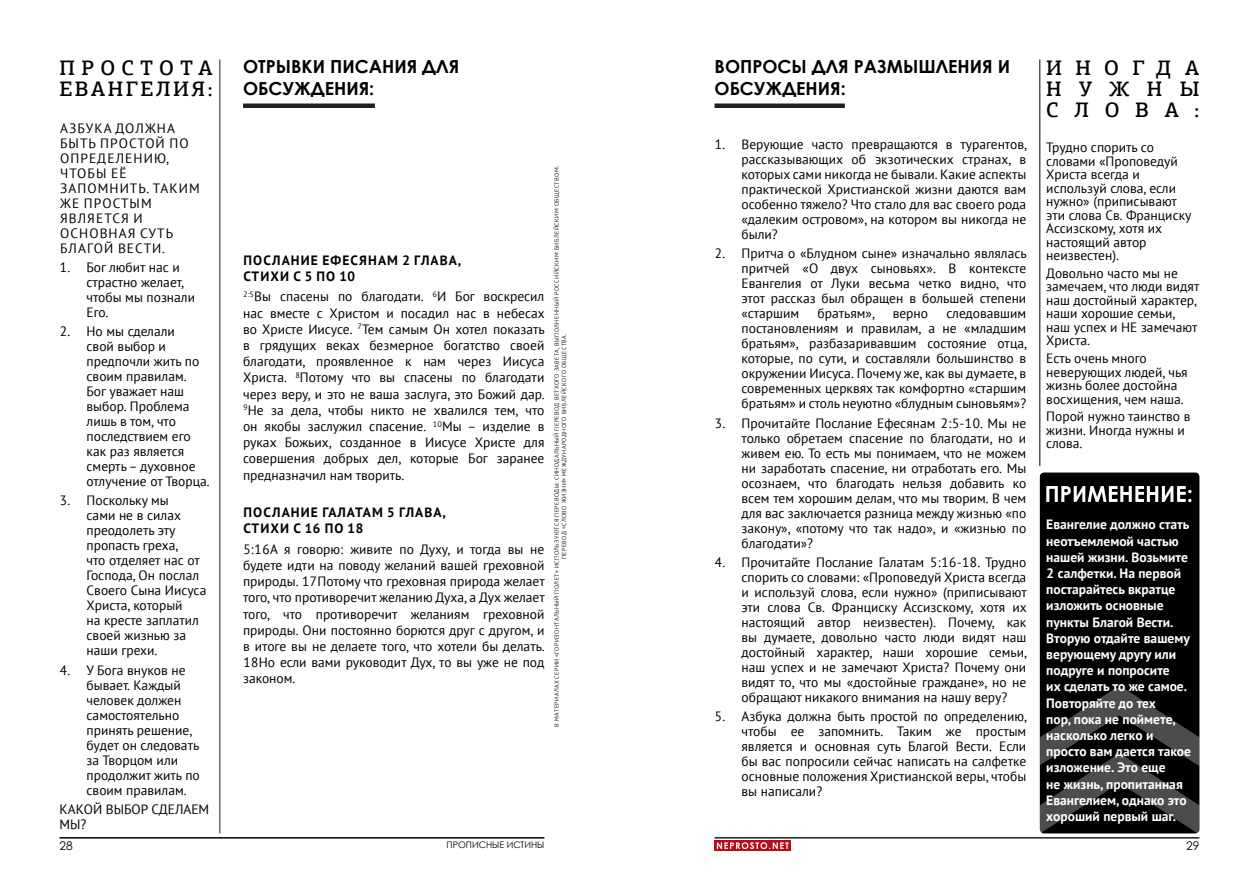
<style>
.page{position:relative;width:1259px;height:893px;background:#fff}
.page>*{position:absolute;margin:0;border:0;box-sizing:border-box;transform-origin:0 0}
.t1{font:500 21px/21px "PF Agora Slab Pro";letter-spacing:.115em;color:#000}
.t2{font:500 21px/21px "PF Agora Slab Pro";letter-spacing:.305em;color:#000;text-align:justify}
.t3{font:700 18px/21.6px "Century Gothic";color:#000}
.t4{font:13.5px/15px "PT Sans";color:#000}
.t5{font:700 13.5px/16.2px "PT Sans";color:#fff}
.t6{font:13.5px/15px "PT Sans";letter-spacing:.08em;color:#000}
.t7{font:700 13.5px/16.2px "PT Sans";letter-spacing:.08em;color:#000}
.t8{font:12px "Century Gothic";color:#000}
.t9{font:9px "Century Gothic";color:#000}
.t10{font:6px/7.2px "PT Sans";letter-spacing:.08em;color:#231f20;text-align:center}
</style>
<div class="page">
<hr style="left:60px;top:837px;width:484px;height:2px;background:#000">
<hr style="left:714px;top:837px;width:485px;height:2px;background:#231f20">
<hr style="left:714px;top:104px;width:131px;height:4px;background:#231f20">
<hr style="left:219px;top:60px;width:1px;height:773px;background:#231f20">
<hr style="left:243px;top:104px;width:132px;height:4px;background:#231f20">
<div style="left:714px;top:840px;width:76px;height:11px;background:#b50e1a"></div>
<svg style="left:717px;top:842px;width:71px;height:7px"></svg>
<div style="left:1039px;top:473px;width:160px;height:360px;background:#000;border-radius:4px"></div>
<svg style="left:1040px;top:688px;width:159px;height:145px"></svg>
<svg style="left:1046px;top:486px;width:145px;height:16px"></svg>
<hr style="left:1039px;top:60px;width:1px;height:406px;background:#000">
<p class="t1" style="left:60px;top:57px;width:155px">ПРОСТОТА<br>ЕВАНГЕЛИЯ:</p>
<p class="t6" style="left:60px;top:120px;width:141px">АЗБУКА ДОЛЖНА<br>БЫТЬ ПРОСТОЙ ПО<br>ОПРЕДЕЛЕНИЮ,<br>ЧТОБЫ ЕЁ<br>ЗАПОМНИТЬ. ТАКИМ<br>ЖЕ ПРОСТЫМ<br>ЯВЛЯЕТСЯ И<br>ОСНОВНАЯ СУТЬ<br>БЛАГОЙ ВЕСТИ.</p>
<p class="t4" style="left:87px;top:259px;width:110px;text-indent:-27px">1. Бог любит нас и страстно желает, чтобы мы познали<br>Его.</p>
<p class="t4" style="left:87px;top:323px;width:125px;text-indent:-27px">2. Но мы сделали<br>свой выбор и предпочли жить по своим правилам.<br>Бог уважает наш выбор. Проблема лишь в том, что последствием его как раз является смерть – духовное отлучение от Творца.</p>
<p class="t4" style="left:87px;top:493px;width:121px;text-indent:-27px">3. Поскольку мы<br>сами не в силах преодолеть эту пропасть греха,<br>что отделяет нас от<br>Господа, Он послал<br>Своего Сына Иисуса<br>Христа, который<br>на кресте заплатил своей жизнью за наши грехи.</p>
<p class="t4" style="left:87px;top:662px;width:115px;text-indent:-27px">4. У Бога внуков не бывает. Каждый человек должен самостоятельно принять решение, будет он следовать за Творцом или продолжит жить по своим правилам.</p>
<p class="t4" style="left:60px;top:801px;width:151px">КАКОЙ ВЫБОР СДЕЛАЕМ<br>МЫ?</p>
<h2 class="t3" style="left:243px;top:55px;width:218px">ОТРЫВКИ ПИСАНИЯ ДЛЯ<br>ОБСУЖДЕНИЯ:</h2>
<p class="t7" style="left:244px;top:252px;width:219px">ПОСЛАНИЕ ЕФЕСЯНАМ 2 ГЛАВА,<br>СТИХИ С 5 ПО 10</p>
<p class="t4" style="left:243px;top:288px;width:303px;line-height:16.2px;text-align:justify"><sup>2:5</sup>Вы спасены по благодати. <sup>6</sup>И Бог воскресил нас вместе с Христом и посадил нас в небесах во Христе Иисусе. <sup>7</sup>Тем самым Он хотел показать в грядущих веках безмерное богатство своей благодати, проявленное к нам через Иисуса Христа. <sup>8</sup>Потому что вы спасены по благодати через веру, и это не ваша заслуга, это Божий дар.<br><sup>9</sup>Не за дела, чтобы никто не хвалился тем, что он якобы заслужил спасение. <sup>10</sup>Мы – изделие в руках Божьих, созданное в Иисусе Христе для совершения добрых дел, которые Бог заранее предназначил нам творить.</p>
<p class="t7" style="left:244px;top:504px;width:203px">ПОСЛАНИЕ ГАЛАТАМ 5 ГЛАВА,</p>
<p class="t7" style="left:244px;top:520px;width:122px">СТИХИ С 16 ПО 18</p>
<p class="t4" style="left:243px;top:541px;width:303px;line-height:16.2px;text-align:justify">5:16А я говорю: живите по Духу, и тогда вы не будете идти на поводу желаний вашей греховной природы. 17Потому что греховная природа желает того, что противоречит желанию Духа, а Дух желает того, что противоречит желаниям греховной природы. Они постоянно борются друг с другом, и в итоге вы не делаете того, что хотели бы делать.<br>18Но если вами руководит Дух, то вы уже не под законом.</p>
<p class="t10" style="left:553px;top:726px;width:562px;rotate:-90deg">В МАТЕРИАЛАХ СЕРИИ «ГОРИЗОНТАЛЬНЫЙ ПОЛЕТ» ИСПОЛЬЗУЮТСЯ ПЕРЕВОДЫ: СИНОДАЛЬНЫЙ ПЕРЕВОД ВЕТХОГО ЗАВЕТА, ВЫПОЛНЕННЫЙ РОССИЙСКИМ БИБЛЕЙСКИМ ОБЩЕСТВОМ.<br>ПЕРЕВОД «СЛОВО ЖИЗНИ» МЕЖДУНАРОДНОГО БИБЛЕЙСКОГО ОБЩЕСТВА.</p>
<h2 class="t3" style="left:714px;top:55px;width:297px">ВОПРОСЫ ДЛЯ РАЗМЫШЛЕНИЯ И<br>ОБСУЖДЕНИЯ:</h2>
<p class="t4" style="left:741px;top:136px;width:287px;text-align:justify;text-indent:-27px">1. Верующие часто превращаются в турагентов, рассказывающих об экзотических странах, в которых сами никогда не бывали. Какие аспекты практической Христианской жизни даются вам особенно тяжело? Что стало для вас своего рода «далеким островом», на котором вы никогда не были?</p>
<p class="t4" style="left:741px;top:246px;width:287px;text-align:justify;text-indent:-27px">2. Притча о «Блудном сыне» изначально являлась притчей «О двух сыновьях». В контексте Евангелия от Луки весьма четко видно, что этот рассказ был обращен в большей степени «старшим</p>
<p class="t4" style="left:817px;top:306px;width:59px">братьям»,</p>
<p class="t4" style="left:892px;top:306px;width:37px">верно</p>
<p class="t4" style="left:741px;top:306px;width:287px;text-align:justify;text-indent:205px">следовавшим постановлениям и правилам, а не «младшим братьям», разбазаривавшим состояние отца, которые, по сути, и составляли большинство в окружении Иисуса. Почему же, как вы думаете, в современных церквях так комфортно «старшим братьям» и столь неуютно «блудным сыновьям»?</p>
<p class="t4" style="left:741px;top:415px;width:286px;text-align:justify;text-indent:-27px">3. Прочитайте Послание Ефесянам 2:5-10. Мы не только обретаем спасение по благодати, но и живем ею. То есть мы понимаем, что не можем ни заработать спасение, ни отработать его. Мы осознаем, что благодать нельзя добавить ко всем тем хорошим делам, что мы творим. В чем для вас заключается разница между жизнью «по закону», «потому что так надо», и «жизнью по благодати»?</p>
<p class="t4" style="left:741px;top:554px;width:287px;text-align:justify;text-indent:-27px">4. Прочитайте Послание Галатам 5:16-18. Трудно спорить со словами: «Проповедуй Христа всегда и используй слова, если нужно» (приписывают эти слова Св. Франциску Ассизскому, хотя их настоящий автор неизвестен). Почему, как вы думаете, довольно часто люди видят наш достойный характер, наши хорошие семьи, наш успех и не замечают Христа? Почему они видят то, что мы «достойные граждане», но не обращают никакого внимания на нашу веру?</p>
<p class="t4" style="left:741px;top:708px;width:287px;text-align:justify;text-indent:-27px">5. Азбука должна быть простой по определению, чтобы ее запомнить. Таким же простым является и основная суть Благой Вести. Если бы вас попросили сейчас написать на салфетке основные положения Христианской веры, чтобы вы написали?</p>
<p class="t2" style="left:1046px;top:57px;width:155px">ИНОГДА НУЖНЫ СЛОВА:</p>
<p class="t4" style="left:1046px;top:140px;width:147px;line-height:13.5px">Трудно спорить со словами «Проповедуй<br>Христа всегда и используй слова, если нужно» (приписывают эти слова Св. Франциску<br>Ассизскому, хотя их настоящий автор неизвестен).</p>
<p class="t4" style="left:1046px;top:266px;width:155px;line-height:13.5px">Довольно часто мы не замечаем, что люди видят наш достойный характер, наши хорошие семьи, наш успех и НЕ замечают<br>Христа.</p>
<p class="t4" style="left:1046px;top:351px;width:143px;line-height:13.5px">Есть очень много неверующих людей, чья жизнь более достойна восхищения, чем наша.</p>
<p class="t4" style="left:1046px;top:409px;width:146px;line-height:13.5px">Порой нужно таинство в жизни. Иногда нужны и слова.</p>
<p class="t5" style="left:1046px;top:516px;width:146px">Евангелие должно стать неотъемлемой частью нашей жизни. Возьмите<br>2 салфетки. На первой постарайтесь вкратце изложить основные пункты Благой Вести.<br>Вторую отдайте вашему верующему другу или подруге и попросите<br>их сделать то же самое.<br>Повторяйте до тех<br>пор, пока не поймете, насколько легко и просто вам дается такое изложение. Это еще<br>не жизнь, пропитанная<br>Евангелием, однако это хороший первый шаг.</p>
<p class="t8" style="left:60px;top:837px;width:15px">28</p>
<p class="t9" style="left:446px;top:839px;width:99px">ПРОПИСНЫЕ ИСТИНЫ</p>
<p class="t8" style="left:1186px;top:837px;width:15px">29</p>
</div>
